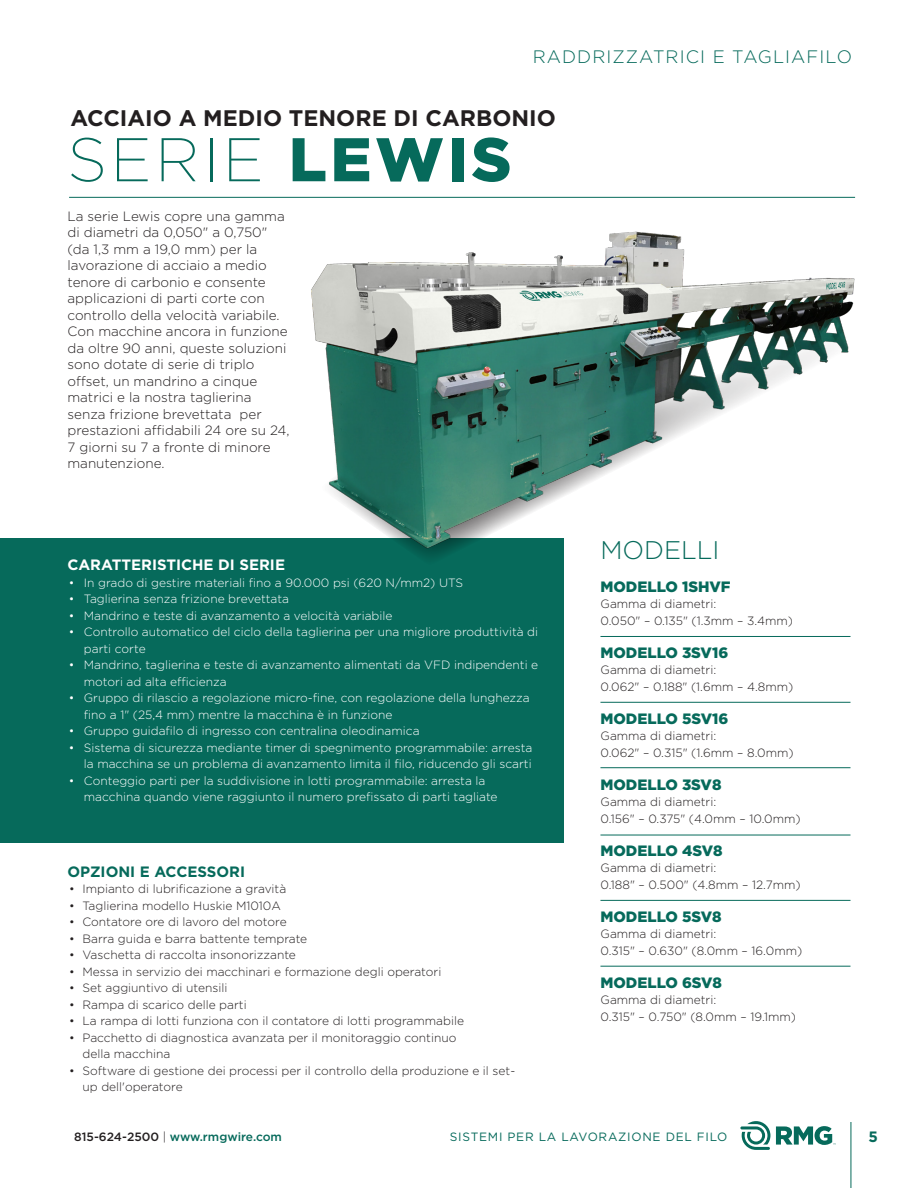
<style>
.page{position:relative;width:918px;height:1188px;background:#fff}
.page>*{position:absolute;margin:0;border:0;box-sizing:border-box;transform-origin:0 0}
.t1{font:200 61.5px "Gotham";letter-spacing:.06em;color:#066a5b}
.t2{font:300 25.5px "Gotham";color:#066a5b}
.t3{font:700 22.5px "Gotham";color:#231f20}
.t4{font:300 18px "Gotham";letter-spacing:.06em;color:#066a5b}
.t5{font:900 15px "Gotham";color:#066a5b}
.t6{font:700 15px "Gotham";color:#fff}
.t7{font:700 15px "Gotham";color:#066a5b}
.t8{font:300 13.5px/16.5px "Gotham";color:#231f20}
.t9{font:300 12px/16.5px "Gotham";color:#231f20}
.t10{font:300 12px/16.5px "Gotham";color:#fff}
.t11{font:12px "Gotham";letter-spacing:.06em;color:#066a5b}
.t12{font:500 12px "Gotham";color:#066a5b}
.s1{font-weight:900}
.s2{color:#231f20}
.s3{font-weight:300;color:#231f20}
</style>
<div class="page">
<hr style="left:851px;top:1122px;width:1px;height:66px;background:#066a5b">
<svg style="left:776px;top:1126px;width:60px;height:19px"></svg>
<svg style="left:740px;top:1121px;width:30px;height:29px"></svg>
<div style="left:0;top:538px;width:564px;height:305px;background:#066a5b"></div>
<hr style="left:600px;top:636px;width:250px;height:1px;background:#066a5b">
<hr style="left:600px;top:767px;width:250px;height:1px;background:#066a5b">
<hr style="left:600px;top:900px;width:250px;height:1px;background:#066a5b">
<hr style="left:600px;top:702px;width:250px;height:1px;background:#066a5b">
<hr style="left:600px;top:835px;width:250px;height:1px;background:#066a5b">
<hr style="left:600px;top:966px;width:250px;height:1px;background:#066a5b">
<hr style="left:69px;top:197px;width:786px;height:1px;background:#066a5b">
<img style="left:282px;top:196px;width:574px;height:362px">
<h3 class="t4" style="left:533px;top:45px;width:321px">RADDRIZZATRICI E TAGLIAFILO</h3>
<p class="t3" style="left:70px;top:103px;width:487px">ACCIAIO A MEDIO TENORE DI CARBONIO</p>
<p class="t1" style="left:68px;top:121px;width:446px">SERIE <span class="s1">LEWIS</span></p>
<p class="t8" style="left:68px;top:207px;width:224px">La serie Lewis copre una gamma di diametri da 0,050" a 0,750" (da 1,3 mm a 19,0 mm) per la lavorazione di acciaio a medio tenore di carbonio e consente applicazioni di parti corte con controllo della velocità variabile.<br>Con macchine ancora in funzione da oltre 90 anni, queste soluzioni sono dotate di serie di triplo offset, un mandrino a cinque matrici e la nostra taglierina senza frizione brevettata per prestazioni affidabili 24 ore su 24,<br>7 giorni su 7 a fronte di minore manutenzione.</p>
<p class="t6" style="left:67px;top:555px;width:219px">CARATTERISTICHE DI SERIE</p>
<p class="t10" style="left:69px;top:574px;width:396px">• In grado di gestire materiali fino a 90.000 psi (620 N/mm2) UTS</p>
<p class="t10" style="left:69px;top:590px;width:222px">• Taglierina senza frizione brevettata</p>
<p class="t10" style="left:69px;top:607px;width:325px">• Mandrino e teste di avanzamento a velocità variabile</p>
<p class="t10" style="left:84px;top:623px;width:456px;text-indent:-15px">• Controllo automatico del ciclo della taglierina per una migliore produttività di parti corte</p>
<p class="t10" style="left:84px;top:656px;width:456px;text-indent:-15px">• Mandrino, taglierina e teste di avanzamento alimentati da VFD indipendenti e motori ad alta efficienza</p>
<p class="t10" style="left:84px;top:689px;width:447px;text-indent:-15px">• Gruppo di rilascio a regolazione micro-fine, con regolazione della lunghezza fino a 1" (25,4 mm) mentre la macchina è in funzione</p>
<p class="t10" style="left:69px;top:722px;width:352px">• Gruppo guidafilo di ingresso con centralina oleodinamica</p>
<p class="t10" style="left:69px;top:739px;width:465px;text-align:right">• Sistema di sicurezza mediante timer di spegnimento programmabile: arresta la macchina se un problema di avanzamento limita il filo, riducendo gli scarti</p>
<p class="t10" style="left:84px;top:772px;width:415px;text-indent:-15px">• Conteggio parti per la suddivisione in lotti programmabile: arresta la macchina quando viene raggiunto il numero prefissato di parti tagliate</p>
<p class="t7" style="left:68px;top:862px;width:179px">OPZIONI E ACCESSORI</p>
<p class="t9" style="left:69px;top:881px;width:219px">• Impianto di lubrificazione a gravità</p>
<p class="t9" style="left:69px;top:897px;width:213px">• Taglierina modello Huskie M1010A</p>
<p class="t9" style="left:69px;top:914px;width:219px">• Contatore ore di lavoro del motore</p>
<p class="t9" style="left:69px;top:930px;width:240px">• Barra guida e barra battente temprate</p>
<p class="t9" style="left:69px;top:947px;width:228px">• Vaschetta di raccolta insonorizzante</p>
<p class="t9" style="left:69px;top:963px;width:374px">• Messa in servizio dei macchinari e formazione degli operatori</p>
<p class="t9" style="left:69px;top:980px;width:160px">• Set aggiuntivo di utensili</p>
<p class="t9" style="left:69px;top:996px;width:179px">• Rampa di scarico delle parti</p>
<p class="t9" style="left:69px;top:1013px;width:397px">• La rampa di lotti funziona con il contatore di lotti programmabile</p>
<p class="t9" style="left:82px;top:1029px;width:375px;text-indent:-14px">• Pacchetto di diagnostica avanzata per il monitoraggio continuo della macchina</p>
<p class="t9" style="left:82px;top:1062px;width:434px;text-indent:-14px">• Software di gestione dei processi per il controllo della produzione e il set&shy;up dell'operatore</p>
<p class="t2" style="left:600px;top:534px;width:121px">MODELLI</p>
<p class="t5" style="left:600px;top:576px;width:132px">MODELLO 1SHVF</p>
<p class="t9" style="left:600px;top:596px;width:117px">Gamma di diametri:</p>
<p class="t9" style="left:600px;top:612px;width:194px">0.050" – 0.135" (1.3mm – 3.4mm)</p>
<p class="t5" style="left:600px;top:642px;width:129px">MODELLO 3SV16</p>
<p class="t9" style="left:600px;top:662px;width:117px">Gamma di diametri:</p>
<p class="t9" style="left:600px;top:678px;width:194px">0.062" – 0.188" (1.6mm – 4.8mm)</p>
<p class="t5" style="left:600px;top:708px;width:129px">MODELLO 5SV16</p>
<p class="t9" style="left:600px;top:728px;width:117px">Gamma di diametri:</p>
<p class="t9" style="left:600px;top:744px;width:195px">0.062" – 0.315" (1.6mm – 8.0mm)</p>
<p class="t5" style="left:600px;top:774px;width:123px">MODELLO 3SV8</p>
<p class="t9" style="left:600px;top:794px;width:117px">Gamma di diametri:</p>
<p class="t9" style="left:600px;top:810px;width:202px">0.156" – 0.375" (4.0mm – 10.0mm)</p>
<p class="t5" style="left:600px;top:840px;width:124px">MODELLO 4SV8</p>
<p class="t9" style="left:600px;top:860px;width:117px">Gamma di diametri:</p>
<p class="t9" style="left:600px;top:876px;width:202px">0.188" – 0.500" (4.8mm – 12.7mm)</p>
<p class="t5" style="left:600px;top:906px;width:123px">MODELLO 5SV8</p>
<p class="t9" style="left:600px;top:926px;width:117px">Gamma di diametri:</p>
<p class="t9" style="left:600px;top:942px;width:203px">0.315" – 0.630" (8.0mm – 16.0mm)</p>
<p class="t5" style="left:600px;top:972px;width:123px">MODELLO 6SV8</p>
<p class="t9" style="left:600px;top:992px;width:117px">Gamma di diametri:</p>
<p class="t9" style="left:600px;top:1008px;width:197px">0.315" – 0.750" (8.0mm – 19.1mm)</p>
<p class="t12" style="left:74px;top:1129px;width:209px"><span class="s2">815-624-2500</span> <span class="s3">|</span> www.rmgwire.com</p>
<p class="t11" style="left:450px;top:1129px;width:279px">SISTEMI PER LA LAVORAZIONE DEL FILO</p>
<p class="t7" style="left:868px;top:1127px;width:11px">5</p>
</div>
